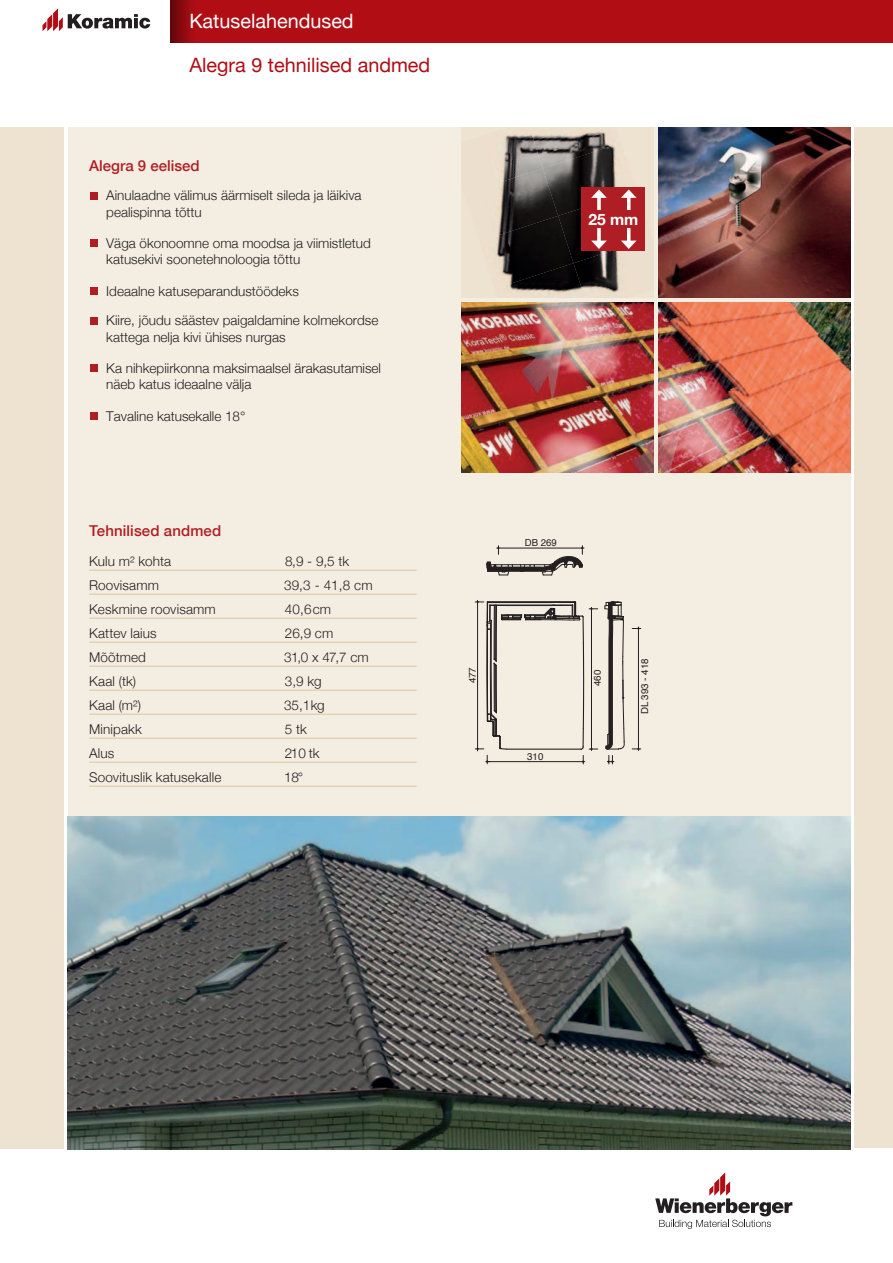
<style>
.page{position:relative;width:893px;height:1263px;background:#fff}
.page>*{position:absolute;margin:0;border:0;box-sizing:border-box;transform-origin:0 0}
.t1{font:19.8px "Helvetica Neue";color:#b00d15}
.t2{font:19.8px "Helvetica Neue";color:#fff}
.t3{font:700 15.6px "Helvetica Neue";color:#fff}
.t4{font:500 15px "Helvetica Neue";letter-spacing:.01em;color:#b01e24}
.t5{font:500 15px "Helvetica Neue";color:#af1e24}
.t6{font:300 13.5px/24px "Helvetica Neue";color:#231f20}
.t7{font:9.75px "Helvetica";color:#231f20}
.t8{font:9.6px "Helvetica";color:#231f20}
</style>
<div class="page">
<div style="left:855px;top:128px;width:38px;height:1020px;background:#ede3d0"></div>
<div style="left:68px;top:128px;width:782px;height:1021px;background:#f4eee2"></div>
<div style="left:0;top:128px;width:64px;height:1021px;background:#ede3d0"></div>
<hr style="left:89px;top:570px;width:328px;height:1px;background:#d9c6a1">
<hr style="left:89px;top:594px;width:328px;height:1px;background:#d9c6a1">
<hr style="left:89px;top:618px;width:328px;height:1px;background:#d9c6a1">
<hr style="left:89px;top:642px;width:328px;height:1px;background:#d9c6a1">
<hr style="left:89px;top:666px;width:328px;height:1px;background:#d9c6a1">
<hr style="left:89px;top:690px;width:328px;height:1px;background:#d9c6a1">
<hr style="left:89px;top:714px;width:328px;height:1px;background:#d9c6a1">
<hr style="left:89px;top:738px;width:328px;height:1px;background:#d9c6a1">
<hr style="left:89px;top:762px;width:328px;height:1px;background:#d9c6a1">
<hr style="left:89px;top:786px;width:328px;height:1px;background:#d9c6a1">
<img style="left:461px;top:302px;width:193px;height:170px">
<img style="left:658px;top:302px;width:192px;height:170px">
<img style="left:658px;top:128px;width:192px;height:170px">
<div style="left:461px;top:128px;width:193px;height:170px;background:#ede3d0"></div>
<img style="left:503px;top:134px;width:26px;height:34px">
<img style="left:529px;top:131px;width:78px;height:37px">
<img style="left:496px;top:168px;width:47px;height:48px">
<img style="left:543px;top:143px;width:76px;height:73px">
<img style="left:493px;top:216px;width:65px;height:47px">
<img style="left:558px;top:190px;width:23px;height:73px">
<img style="left:501px;top:263px;width:72px;height:31px">
<img style="left:573px;top:238px;width:48px;height:55px">
<div style="left:581px;top:187px;width:64px;height:64px;background:#af1e24"></div>
<svg style="left:597px;top:198px;width:4px;height:43px"></svg>
<svg style="left:591px;top:189px;width:16px;height:9px"></svg>
<svg style="left:591px;top:241px;width:16px;height:8px"></svg>
<hr style="left:627px;top:195px;width:3px;height:49px;background:#fff">
<svg style="left:621px;top:189px;width:16px;height:9px"></svg>
<svg style="left:621px;top:241px;width:15px;height:8px"></svg>
<div style="left:581px;top:211px;width:64px;height:17px;background:#af1e24"></div>
<div style="left:90px;top:192px;width:8px;height:7px;background:#af1e24"></div>
<div style="left:90px;top:239px;width:8px;height:8px;background:#ae1e24"></div>
<div style="left:90px;top:287px;width:8px;height:8px;background:#ae1e24"></div>
<div style="left:90px;top:317px;width:8px;height:7px;background:#ae1e24"></div>
<div style="left:90px;top:364px;width:8px;height:8px;background:#ae1e24"></div>
<div style="left:90px;top:412px;width:8px;height:8px;background:#ae1e24"></div>
<hr style="left:498px;top:548px;width:86px;height:1px;background:#231f20">
<hr style="left:638px;top:627px;width:1px;height:123px;background:#231f20">
<svg style="left:632px;top:748px;width:9px;height:2px"></svg>
<svg style="left:487px;top:546px;width:96px;height:30px"></svg>
<svg style="left:475px;top:600px;width:123px;height:164px"></svg>
<svg style="left:605px;top:601px;width:20px;height:163px"></svg>
<div style="left:171px;top:0;width:722px;height:43px;background:#b00d15"></div>
<svg style="left:171px;top:0;width:20px;height:43px"></svg>
<svg style="left:43px;top:8px;width:107px;height:23px"></svg>
<svg style="left:655px;top:1172px;width:137px;height:57px"></svg>
<img style="left:68px;top:817px;width:782px;height:332px">
<h1 class="t2" style="left:189px;top:4px;width:166px">Katuselahendused</h1>
<h1 class="t1" style="left:189px;top:48px;width:242px">Alegra 9 tehnilised andmed</h1>
<p class="t5" style="left:89px;top:154px;width:112px">Alegra 9 eelised</p>
<p class="t6" style="left:106px;top:187px;width:257px;line-height:16.2px">Ainulaadne välimus äärmiselt sileda ja läikiva pealispinna tõttu</p>
<p class="t6" style="left:106px;top:234px;width:266px;line-height:16.2px">Väga ökonoomne oma moodsa ja viimistletud katusekivi soonetehnoloogia tõttu</p>
<p class="t6" style="left:106px;top:275px;width:274px;line-height:29.7px">Ideaalne katuseparandustöödeks<br>Kiire, jõudu säästev paigaldamine kolmekordse</p>
<p class="t6" style="left:106px;top:324px;width:181px">kattega nelja kivi ühises nurgas</p>
<p class="t6" style="left:106px;top:359px;width:276px;line-height:16.2px">Ka nihkepiirkonna maksimaalsel ärakasutamisel näeb katus ideaalne välja</p>
<p class="t6" style="left:106px;top:403px;width:141px">Tavaline katusekalle 18°</p>
<p class="t4" style="left:89px;top:518px;width:133px">Tehnilised andmed</p>
<p class="t6" style="left:89px;top:548px;width:83px">Kulu m² kohta</p>
<p class="t6" style="left:284px;top:548px;width:90px">8,9 - 9,5 tk<br>39,3 - 41,8 cm<br>40,6cm<br>26,9 cm<br>31,0 x 47,7 cm<br>3,9 kg<br>35,1kg<br>5 tk<br>210 tk<br>18°</p>
<p class="t6" style="left:89px;top:572px;width:134px">Roovisamm<br>Keskmine roovisamm<br>Kattev laius<br>Mõõtmed<br>Kaal (tk)<br>Kaal (m²)<br>Minipakk<br>Alus<br>Soovituslik katusekalle</p>
<p class="t7" style="left:465px;top:683px;width:18px;rotate:-90deg">477</p>
<p class="t3" style="left:588px;top:206px;width:51px">25 mm</p>
<p class="t8" style="left:525px;top:535px;width:33px">DB 269</p>
<p class="t7" style="left:527px;top:748px;width:18px">310</p>
<p class="t7" style="left:590px;top:686px;width:18px;rotate:-90deg">460</p>
<p class="t7" style="left:637px;top:714px;width:57px;rotate:-90deg">D L 393 - 814</p>
</div>
